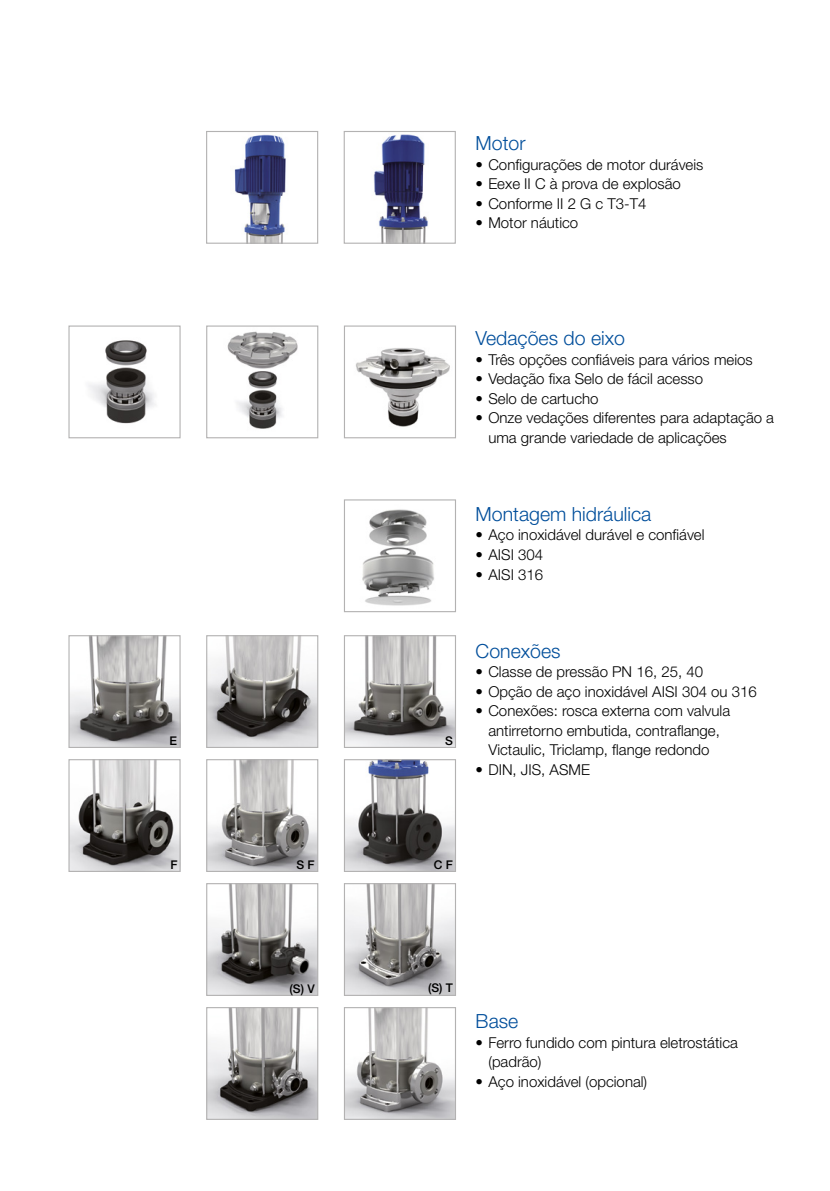
<style>
.page{position:relative;width:830px;height:1191px;background:#fff}
.page>*{position:absolute;margin:0;border:0;box-sizing:border-box;transform-origin:0 0}
.Subtitle_blue{font:300 19.5px "Helvetica Neue LT Pro";color:#004e9b}
.t1{font:300 15px/19.5px "Helvetica Neue LT Pro";color:#000}
.t2{font:500 12px "Helvetica Neue LT Pro";color:#000}
</style>
<div class="page">
<img style="left:70px;top:637px;width:108px;height:109px">
<div style="left:68px;top:635px;width:112px;height:113px;border:1px solid #b3b2b2"></div>
<img style="left:70px;top:761px;width:108px;height:109px">
<div style="left:68px;top:759px;width:112px;height:113px;border:1px solid #b3b2b2"></div>
<img style="left:234px;top:134px;width:52px;height:108px">
<div style="left:206px;top:131px;width:112px;height:113px;border:1px solid #b3b2b2"></div>
<img style="left:227px;top:331px;width:71px;height:98px">
<div style="left:206px;top:325px;width:112px;height:113px;border:1px solid #b3b2b2"></div>
<img style="left:208px;top:637px;width:108px;height:109px">
<div style="left:206px;top:635px;width:112px;height:113px;border:1px solid #b3b2b2"></div>
<img style="left:208px;top:761px;width:108px;height:109px">
<div style="left:206px;top:759px;width:112px;height:113px;border:1px solid #b3b2b2"></div>
<img style="left:208px;top:885px;width:108px;height:109px">
<div style="left:206px;top:883px;width:112px;height:113px;border:1px solid #b3b2b2"></div>
<img style="left:208px;top:1009px;width:108px;height:108px">
<div style="left:206px;top:1007px;width:112px;height:112px;border:1px solid #b3b2b2"></div>
<img style="left:373px;top:134px;width:55px;height:108px">
<div style="left:343px;top:131px;width:112px;height:113px;border:1px solid #b3b2b2"></div>
<img style="left:356px;top:348px;width:94px;height:79px">
<div style="left:344px;top:325px;width:112px;height:113px;border:1px solid #b3b2b2"></div>
<img style="left:346px;top:637px;width:108px;height:109px">
<div style="left:344px;top:635px;width:112px;height:113px;border:1px solid #b3b2b2"></div>
<img style="left:346px;top:761px;width:108px;height:109px">
<div style="left:344px;top:759px;width:112px;height:113px;border:1px solid #b3b2b2"></div>
<img style="left:346px;top:885px;width:108px;height:109px">
<div style="left:344px;top:883px;width:112px;height:113px;border:1px solid #b3b2b2"></div>
<img style="left:362px;top:509px;width:72px;height:97px">
<div style="left:344px;top:499px;width:112px;height:113px;border:1px solid #b3b2b2"></div>
<img style="left:346px;top:1009px;width:108px;height:108px">
<div style="left:344px;top:1007px;width:112px;height:112px;border:1px solid #b3b2b2"></div>
<div style="left:68px;top:325px;width:112px;height:113px;border:1px solid #b3b2b2"></div>
<img style="left:88px;top:340px;width:68px;height:84px">
<p class="Subtitle_blue" style="left:475px;top:131px;width:51px">Motor</p>
<p class="t1" style="left:475px;top:154px;width:229px">• Configurações de motor duráveis</p>
<p class="t1" style="left:475px;top:174px;width:207px">• Eexe II C à prova de explosão</p>
<p class="t1" style="left:475px;top:193px;width:172px">• Conforme II 2 G c T3-T4</p>
<p class="t1" style="left:475px;top:213px;width:104px">• Motor náutico</p>
<p class="Subtitle_blue" style="left:475px;top:326px;width:151px">Vedações do eixo</p>
<p class="t1" style="left:475px;top:349px;width:278px">• Três opções confiáveis para vários meios</p>
<p class="t1" style="left:475px;top:369px;width:229px">• Vedação fixa Selo de fácil acesso</p>
<p class="t1" style="left:475px;top:388px;width:124px">• Selo de cartucho</p>
<p class="t1" style="left:488px;top:408px;width:287px;text-indent:-13px">• Onze vedações diferentes para adaptação a uma grande variedade de aplicações</p>
<p class="Subtitle_blue" style="left:475px;top:502px;width:177px">Montagem hidráulica</p>
<p class="t1" style="left:475px;top:525px;width:230px">• Aço inoxidável durável e confiável</p>
<p class="t1" style="left:475px;top:544px;width:69px">• AISI 304</p>
<p class="t1" style="left:475px;top:564px;width:69px">• AISI 316</p>
<p class="t2" style="left:169px;top:733px;width:9px">E</p>
<p class="t2" style="left:445px;top:733px;width:9px">S</p>
<p class="Subtitle_blue" style="left:475px;top:638px;width:86px">Conexões</p>
<p class="t1" style="left:475px;top:661px;width:229px">• Classe de pressão PN 16, 25, 40</p>
<p class="t1" style="left:475px;top:681px;width:282px">• Opção de aço inoxidável AISI 304 ou 316</p>
<p class="t1" style="left:475px;top:700px;width:256px;text-align:center">• Conexões: rosca externa com valvula antirretorno embutida, contraflange,<br>Victaulic, Triclamp, flange redondo</p>
<p class="t1" style="left:475px;top:759px;width:116px">• DIN, JIS, ASME</p>
<p class="t2" style="left:170px;top:857px;width:9px">F</p>
<p class="t2" style="left:296px;top:857px;width:20px">S F</p>
<p class="t2" style="left:433px;top:857px;width:21px">C F</p>
<p class="t2" style="left:289px;top:981px;width:27px">(S) V</p>
<p class="t2" style="left:428px;top:981px;width:26px">(S) T</p>
<p class="Subtitle_blue" style="left:475px;top:1009px;width:44px">Base</p>
<p class="t1" style="left:488px;top:1032px;width:251px;text-indent:-13px">• Ferro fundido com pintura eletrostática (padrão)</p>
<p class="t1" style="left:475px;top:1071px;width:173px">• Aço inoxidável (opcional)</p>
</div>
